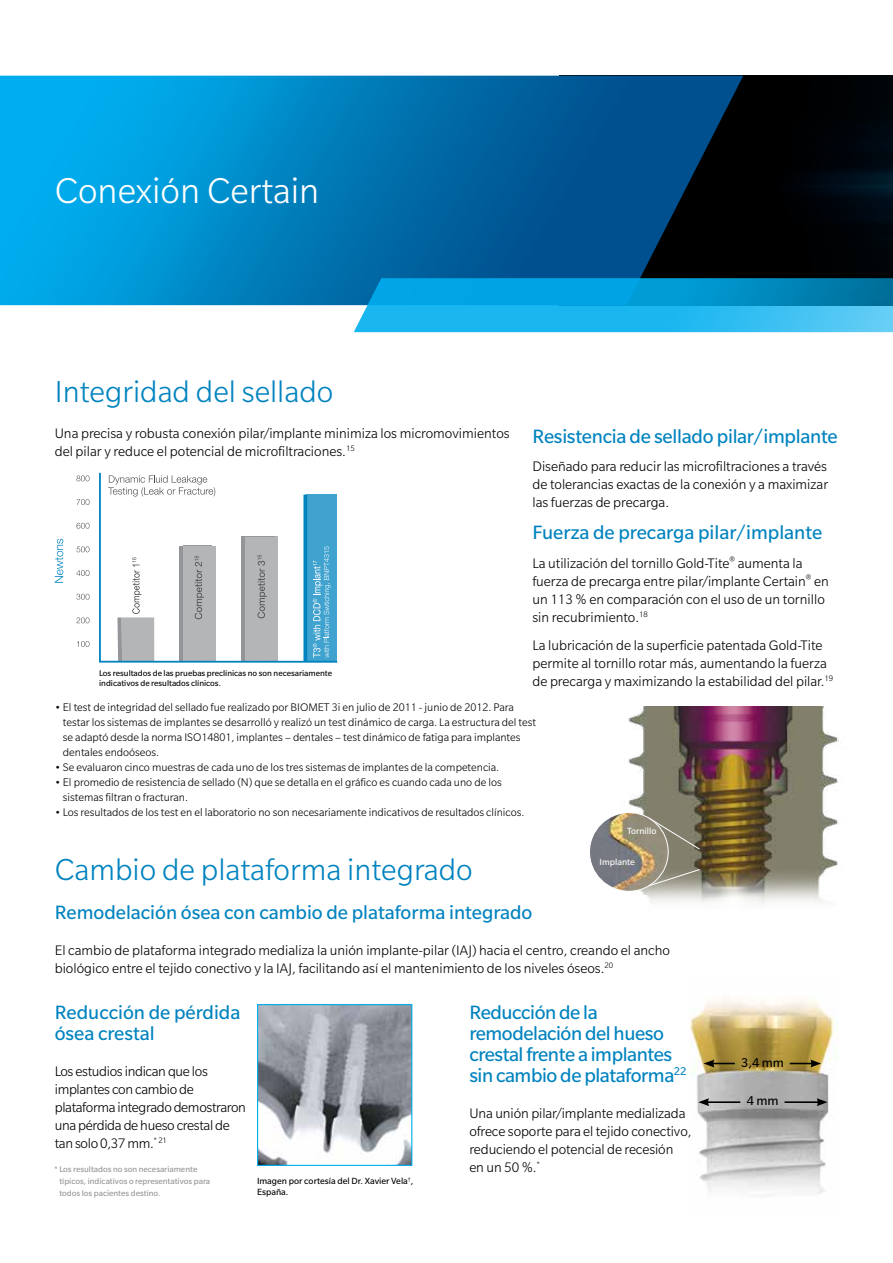
<style>
.page{position:relative;width:893px;height:1263px;background:#fff}
.page>*{position:absolute;margin:0;border:0;box-sizing:border-box;transform-origin:0 0}
.t1{font:300 39px "Slate Pro";color:#fff}
.t2{font:300 33px "Slate Pro";color:#0083bf}
.t3{font:21px/21px "Slate Pro";letter-spacing:-.01em;color:#0083bf}
.t4{font:300 15px/18px "Slate Pro";color:#000}
.t5{font:300 15px/18px "Slate Pro";letter-spacing:-.02em;color:#000}
.t6{font:13.8px "Slate Pro";color:#000}
.t7{font:300 12px/15px "Slate Pro";color:#000}
.t8{font:9.75px/11.1px "Slate Pro";color:#000}
.t9{font:9.75px "Slate Pro";color:#fff}
.t10{font:9px/12px "Slate Pro";color:#939598}
.t11{font:9px/10.5px "Slate Pro";color:#000}
</style>
<div class="page">
<img style="left:259px;top:1006px;width:151px;height:158px">
<div style="left:257px;top:1004px;width:155px;height:162px;border:1px solid #00aeef"></div>
<img style="left:690px;top:999px;width:148px;height:195px">
<svg style="left:790px;top:1059px;width:31px;height:8px"></svg>
<svg style="left:704px;top:1059px;width:31px;height:8px"></svg>
<hr style="left:785px;top:1101px;width:34px;height:2px;background:#000">
<svg style="left:817px;top:1098px;width:11px;height:8px"></svg>
<hr style="left:707px;top:1101px;width:33px;height:2px;background:#000">
<svg style="left:698px;top:1098px;width:11px;height:8px"></svg>
<svg style="left:76px;top:475px;width:13px;height:6px"></svg>
<svg style="left:77px;top:499px;width:12px;height:6px"></svg>
<svg style="left:77px;top:523px;width:12px;height:6px"></svg>
<svg style="left:76px;top:546px;width:13px;height:6px"></svg>
<svg style="left:76px;top:570px;width:13px;height:6px"></svg>
<svg style="left:76px;top:594px;width:13px;height:6px"></svg>
<svg style="left:76px;top:617px;width:13px;height:6px"></svg>
<svg style="left:77px;top:641px;width:12px;height:6px"></svg>
<svg style="left:55px;top:539px;width:8px;height:44px"></svg>
<svg style="left:99px;top:473px;width:238px;height:189px"></svg>
<img style="left:627px;top:707px;width:212px;height:196px">
<svg style="left:647px;top:869px;width:53px;height:18px"></svg>
<svg style="left:649px;top:817px;width:51px;height:33px"></svg>
<img style="left:589px;top:812px;width:79px;height:79px;border-radius:39px">
<div style="left:589px;top:812px;width:79px;height:79px;border:1px solid #fff;border-radius:50%"></div>
<img style="left:743px;top:76px;width:150px;height:202px">
<svg style="left:0;top:76px;width:743px;height:229px;background:#0073ad"></svg>
<svg style="left:354px;top:278px;width:539px;height:54px;background:#15a7df"></svg>
<h1 class="t1" style="left:55px;top:171px;width:266px">Conexión Certain</h1>
<h2 class="t2" style="left:55px;top:375px;width:280px">Integridad del sellado</h2>
<p class="t4" style="left:55px;top:425px;width:456px">Una precisa y robusta conexión pilar/implante minimiza los micromovimientos del pilar y reduce el potencial de microfiltraciones.<sup>15</sup></p>
<p class="t11" style="left:99px;top:668px;width:235px">Los resultados de las pruebas preclínicas no son necesariamente indicativos de resultados clínicos.</p>
<h3 class="t3" style="left:532px;top:425px;width:307px">Resistencia de sellado pilar/implante</h3>
<p class="t4" style="left:532px;top:457px;width:297px;text-align:justify">Diseñado para reducir las microfiltraciones a través de tolerancias exactas de la conexión y a maximizar las fuerzas de precarga.</p>
<h3 class="t3" style="left:532px;top:522px;width:291px">Fuerza de precarga pilar/implante</h3>
<p class="t4" style="left:532px;top:554px;width:298px">La utilización del tornillo Gold-Tite<sup>®</sup> aumenta la fuerza de precarga entre pilar/implante Certain<sup>®</sup> en un 113 % en comparación con el uso de un tornillo sin recubrimiento.<sup>18</sup></p>
<p class="t4" style="left:532px;top:636px;width:302px">La lubricación de la superficie patentada Gold-Tite permite al tornillo rotar más, aumentando la fuerza de precarga y maximizando la estabilidad del pilar.<sup>19</sup></p>
<p class="t7" style="left:63px;top:700px;width:475px;text-indent:-8px">• El test de integridad del sellado fue realizado por BIOMET 3i en julio de 2011 - junio de 2012. Para testar los sistemas de implantes se desarrolló y realizó un test dinámico de carga. La estructura del test se adaptó desde la norma ISO14801, implantes – dentales – test dinámico de fatiga para implantes dentales endoóseos.</p>
<p class="t7" style="left:55px;top:760px;width:446px">• Se evaluaron cinco muestras de cada uno de los tres sistemas de implantes de la competencia.</p>
<p class="t7" style="left:63px;top:775px;width:440px;text-indent:-8px">• El promedio de resistencia de sellado (N) que se detalla en el gráfico es cuando cada uno de los sistemas filtran o fracturan.</p>
<p class="t7" style="left:55px;top:805px;width:471px">• Los resultados de los test en el laboratorio no son necesariamente indicativos de resultados clínicos.</p>
<p class="t9" style="left:627px;top:825px;width:31px">Tornillo</p>
<h2 class="t2" style="left:55px;top:852px;width:419px">Cambio de plataforma integrado</h2>
<h3 class="t3" style="left:55px;top:902px;width:479px">Remodelación ósea con cambio de plataforma integrado</h3>
<p class="t4" style="left:55px;top:941px;width:617px">El cambio de plataforma integrado medializa la unión implante-pilar (IAJ) hacia el centro, creando el ancho biológico entre el tejido conectivo y la IAJ, facilitando así el mantenimiento de los niveles óseos.<sup>20</sup></p>
<h3 class="t3" style="left:55px;top:1001px;width:187px">Reducción de pérdida ósea crestal</h3>
<p class="t5" style="left:55px;top:1062px;width:193px">Los estudios indican que los implantes con cambio de plataforma integrado demostraron una pérdida de hueso crestal de tan solo 0,37 mm.<sup>*</sup> <sup>21</sup></p>
<p class="t8" style="left:257px;top:1175px;width:158px">Imagen por cortesía del Dr. Xavier Vela<sup>†</sup>,<br>España.</p>
<p class="t9" style="left:600px;top:856px;width:37px">Implante</p>
<h3 class="t3" style="left:469px;top:1001px;width:218px">Reducción de la remodelación del hueso crestal frente a implantes sin cambio de plataforma<sup>22</sup></h3>
<p class="t4" style="left:469px;top:1104px;width:224px">Una unión pilar/implante medializada ofrece soporte para el tejido conectivo, reduciendo el potencial de recesión en un 50 %.<sup>*</sup></p>
<p class="t10" style="left:59px;top:1163px;width:152px;text-indent:-5px">* Los resultados no son necesariamente típicos, indicativos o representativos para todos los pacientes destino.</p>
<p class="t6" style="left:741px;top:1055px;width:44px">3,4 mm</p>
<p class="t6" style="left:747px;top:1093px;width:33px">4 mm</p>
</div>
